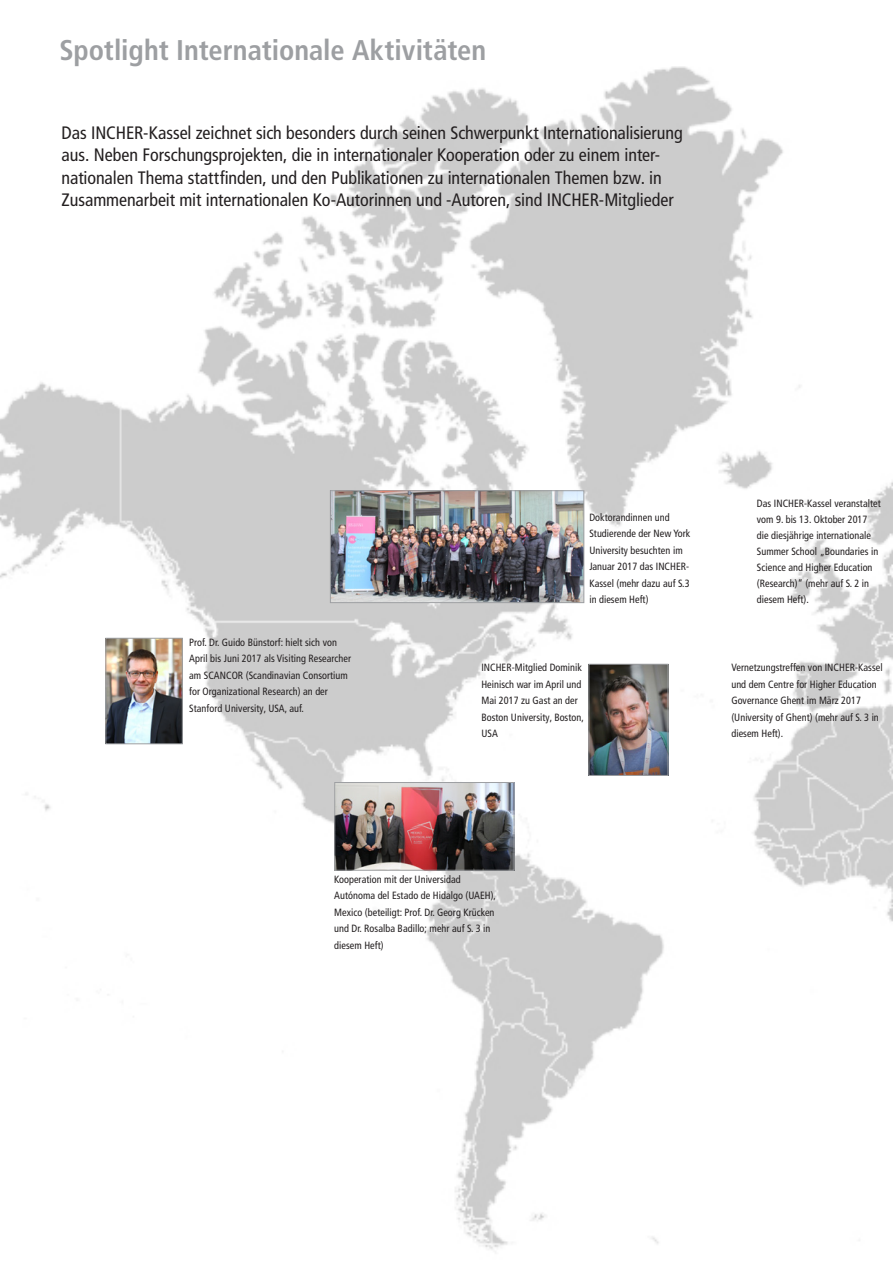
<style>
.page{position:relative;width:893px;height:1263px;background:#fff}
.page>*{position:absolute;margin:0;border:0;box-sizing:border-box;transform-origin:0 0}
.Überschrift0{font:700 condensed 28.5px "Frutiger LT Com";letter-spacing:-.005em;color:#9d9fa2}
.Überschrift2{font:condensed 18px/22.5px "Frutiger LT Com";letter-spacing:-.005em;color:#231f20}
.Bild_Unterschriften{font:condensed 10.5px/16.5px "Frutiger LT Com";letter-spacing:.005em;color:#231f20}
</style>
<div class="page">
<img style="left:0;top:67px;width:893px;height:1183px">
<img style="left:332px;top:492px;width:250px;height:109px">
<div style="left:330px;top:490px;width:254px;height:113px;border:1px solid #9d9fa2"></div>
<img style="left:336px;top:784px;width:176px;height:85px">
<div style="left:334px;top:782px;width:180px;height:89px;border:1px solid #9d9fa2"></div>
<img style="left:590px;top:666px;width:76px;height:108px">
<div style="left:588px;top:664px;width:80px;height:112px;border:1px solid #9d9fa2"></div>
<img style="left:107px;top:640px;width:74px;height:102px">
<div style="left:105px;top:638px;width:78px;height:106px;border:1px solid #9d9fa2"></div>
<p class="Überschrift0" style="left:60px;top:32px;width:428px">Spotlight Internationale Aktivitäten</p>
<p class="Überschrift2" style="left:62px;top:121px;width:623px">Das INCHER-Kassel zeichnet sich besonders durch seinen Schwerpunkt Internationalisierung aus. Neben Forschungsprojekten, die in internationaler Kooperation oder zu einem inter&shy;nationalen Thema stattfinden, und den Publikationen zu internationalen Themen bzw. in Zusammenarbeit mit internationalen Ko-Autorinnen und -Autoren, sind INCHER-Mitglieder</p>
<p class="Bild_Unterschriften" style="left:189px;top:634px;width:163px">Prof. Dr. Guido Bünstorf: hielt sich von April bis Juni 2017 als Visiting Researcher am SCANCOR (Scandinavian Consortium for Organizational Research) an der Stanford University, USA, auf.</p>
<p class="Bild_Unterschriften" style="left:589px;top:509px;width:103px">Doktorandinnen und<br>Studierende der New York<br>University besuchten im<br>Januar 2017 das INCHER-<br>Kassel (mehr dazu auf S.3 in diesem Heft)</p>
<p class="Bild_Unterschriften" style="left:481px;top:659px;width:104px">INCHER-Mitglied Dominik<br>Heinisch war im April und<br>Mai 2017 zu Gast an der<br>Boston University, Boston,<br>USA</p>
<p class="Bild_Unterschriften" style="left:757px;top:495px;width:125px;line-height:16px">Das INCHER-Kassel veranstaltet vom 9. bis 13. Oktober 2017 die diesjährige internationale<br>Summer School „Boundaries in<br>Science and Higher Education (Research)“ (mehr auf S. 2 in diesem Heft).</p>
<p class="Bild_Unterschriften" style="left:731px;top:659px;width:153px">Vernetzungstreffen von INCHER-Kassel und dem Centre for Higher Education<br>Governance Ghent im März 2017 (University of Ghent) (mehr auf S. 3 in diesem Heft).</p>
<p class="Bild_Unterschriften" style="left:334px;top:871px;width:163px">Kooperation mit der Universidad Autónoma del Estado de Hidalgo (UAEH), Mexico (beteiligt: Prof. Dr. Georg Krücken und Dr. Rosalba Badillo; mehr auf S. 3 in diesem Heft)</p>
</div>
